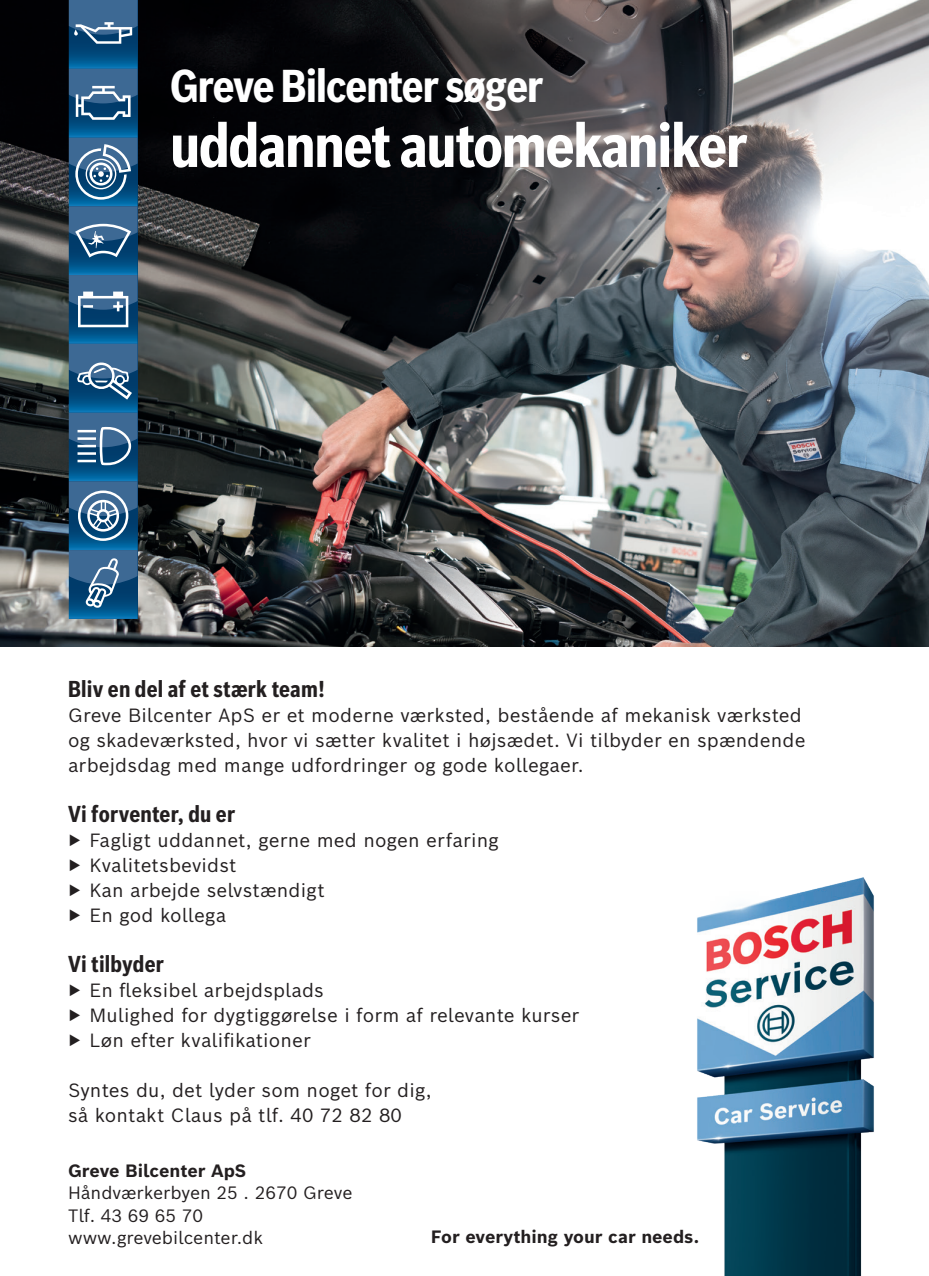
<style>
.page{position:relative;width:929px;height:1276px;background:#fff}
.page>*{position:absolute;margin:0;border:0;box-sizing:border-box;transform-origin:0 0}
.t1{font:700 60px "Bosch Sans Cond";letter-spacing:-.02em;color:#fff}
.t2{font:700 45px "Bosch Sans Cond";letter-spacing:-.02em;color:#fff}
.t3{font:700 22.5px "Bosch Sans Cond";letter-spacing:.01em;color:#231f20}
.t4{font:18.75px/25px "Bosch Sans";letter-spacing:.01em;color:#231f20}
.t5{font:17.5px/22.5px "Bosch Sans";color:#231f20}
.t6{font:700 17.5px "Bosch Sans";color:#231f20}
</style>
<div class="page">
<img style="left:0;top:0;width:928px;height:646px">
<svg style="left:69px;top:0;width:68px;height:619px;background:#356c96"></svg>
<img style="left:697px;top:877px;width:177px;height:399px">
<h2 class="t2" style="left:170px;top:52px;width:375px">Greve Bilcenter søger</h2>
<h1 class="t1" style="left:170px;top:101px;width:579px">uddannet automekaniker</h1>
<p class="t3" style="left:68px;top:672px;width:258px">Bliv en del af et stærk team!</p>
<p class="t4" style="left:68px;top:702px;width:738px">Greve Bilcenter ApS er et moderne værksted, bestående af mekanisk værksted og skadeværksted, hvor vi sætter kvalitet i højsædet. Vi tilbyder en spændende arbejdsdag med mange udfordringer og gode kollegaer.</p>
<p class="t3" style="left:68px;top:797px;width:168px">Vi forventer, du er</p>
<p class="t4" style="left:68px;top:827px;width:432px">▶ Fagligt uddannet, gerne med nogen erfaring ▶ Kvalitetsbevidst<br>▶ Kan arbejde selvstændigt<br>▶ En god kollega</p>
<p class="t3" style="left:68px;top:947px;width:97px">Vi tilbyder</p>
<p class="t4" style="left:68px;top:977px;width:512px">▶ En fleksibel arbejdsplads<br>▶ Mulighed for dygtiggørelse i form af relevante kurser ▶ Løn efter kvalifikationer</p>
<p class="t4" style="left:68px;top:1077px;width:365px">Syntes du, det lyder som noget for dig, så kontakt Claus på tlf. 40 72 82 80</p>
<p class="t6" style="left:68px;top:1158px;width:180px">Greve Bilcenter ApS</p>
<p class="t5" style="left:68px;top:1180px;width:286px">Håndværkerbyen 25 . 2670 Greve<br>Tlf. 43 69 65 70 www.grevebilcenter.dk</p>
<p class="t6" style="left:430px;top:1225px;width:270px">For everything your car needs.</p>
</div>
